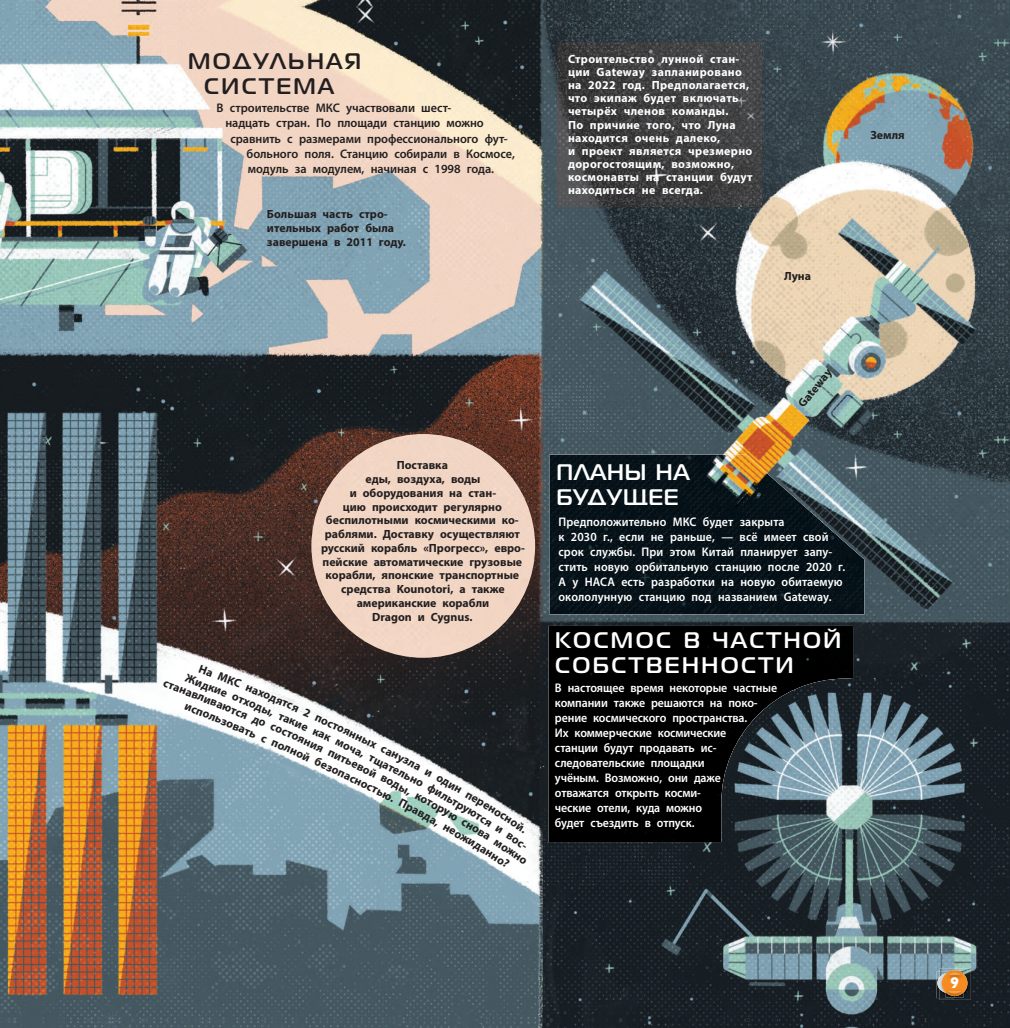
<style>
.page{position:relative;width:1010px;height:1028px;background:#fff}
.page>*{position:absolute;margin:0;border:0;box-sizing:border-box;transform-origin:0 0}
.t1{font:700 22.5px/25px "Magistral";letter-spacing:.11em;color:#fff}
.t2{font:700 22.5px/25px "Magistral";letter-spacing:.11em;color:#231f20;text-align:center}
.t3{font:700 22.5px/25px "Magistral";letter-spacing:.04em;color:#fff}
.t4{font:15px "Cubano";color:#fff}
.t5{font:600 12.5px/15px "Myriad Pro";letter-spacing:-.01em;color:#fff;scale:.95 1}
.t6{font:600 12.5px/15px "Myriad Pro";letter-spacing:.01em;color:#fff;scale:.95 1}
.t7{font:600 12.5px "Myriad Pro";letter-spacing:-.005em;color:#231f20}
.t8{font:700 11.88px/13.8px "Myriad Pro";color:#231f20}
.t9{font:700 11.88px/13.1px "Myriad Pro";letter-spacing:.03em;color:#fff}
</style>
<div class="page">
<svg style="left:1001px;top:1020px;width:9px;height:8px"></svg>
<svg style="left:1001px;top:0;width:9px;height:7px"></svg>
<img style="left:1001px;top:7px;width:9px;height:1013px">
<img style="left:0;top:0;width:1001px;height:1028px">
<img style="left:936px;top:971px;width:4px;height:27px">
<img style="left:940px;top:968px;width:31px;height:31px">
<div style="left:942px;top:970px;width:25px;height:26px;background:#f68b1f;border-radius:50%"></div>
<img style="left:946px;top:970px;width:17px;height:1px">
<svg style="left:937px;top:971px;width:27px;height:26px"></svg>
<div style="left:311px;top:434px;width:224px;height:224px;background:#f2d5c3;border-radius:50%"></div>
<img style="left:549px;top:454px;width:315px;height:160px">
<img style="left:557px;top:43px;width:205px;height:164px">
<img style="left:548px;top:626px;width:305px;height:216px">
<svg style="left:163px;top:681px;width:12px;height:9px"></svg>
<svg style="left:184px;top:704px;width:13px;height:10px"></svg>
<svg style="left:198px;top:664px;width:31px;height:18px"></svg>
<svg style="left:354px;top:748px;width:173px;height:120px"></svg>
<h1 class="t2" style="left:188px;top:50px;width:175px">МОДУЛЬНАЯ<br>СИСТЕМА</h1>
<p class="t7" style="left:217px;top:103px;width:236px">В строительстве МКС участвовали шест-</p>
<p class="t7" style="left:225px;top:118px;width:260px">надцать стран. По площади станцию можно</p>
<p class="t7" style="left:230px;top:133px;width:279px">сравнить с размерами профессионального фут-</p>
<p class="t7" style="left:247px;top:148px;width:270px">больного поля. Станцию собирали в Космосе,</p>
<p class="t7" style="left:248px;top:163px;width:248px">модуль за модулем, начиная с 1998 года.</p>
<p class="t8" style="left:267px;top:208px;width:140px">Большая часть стро&shy;ительных работ была завершена в 2011 году.</p>
<p class="t9" style="left:568px;top:53px;width:186px">Строительство лунной стан&shy;ции Gateway запланировано на 2022 год. Предполагается, что экипаж будет включать четырёх членов команды.<br>По причине того, что Луна находится очень далеко,<br>и проект является чрезмерно дорогостоящим, возможно, космонавты на станции будут находиться не всегда.</p>
<p class="t8" style="left:784px;top:270px;width:28px">Луна</p>
<p class="t8" style="left:870px;top:129px;width:36px">Земля</p>
<p class="t8" style="left:321px;top:459px;width:205px;text-align:center">Поставка<br>еды, воздуха, воды<br>и оборудования на стан-<br>цию происходит регулярно беспилотными космическими ко&shy;раблями. Доставку осуществляют русский корабль «Прогресс», евро&shy;пейские автоматические грузовые корабли, японские транспортные средства Kounotori, а также американские корабли<br>Dragon и Cygnus.</p>
<p class="t8" style="left:188px;top:672px;width:32px;rotate:21deg">Жидк</p>
<p class="t8" style="left:230px;top:673px;width:35px;rotate:22deg">КС на</p>
<p class="t8" style="left:176px;top:681px;width:34px;rotate:21deg">анавл</p>
<p class="t8" style="left:217px;top:683px;width:46px;rotate:22deg">ие отхо</p>
<p class="t8" style="left:261px;top:686px;width:33px;rotate:23deg">ходят</p>
<p class="t8" style="left:207px;top:692px;width:41px;rotate:22deg">иваютс</p>
<p class="t8" style="left:290px;top:698px;width:39px;rotate:24deg">ся2п</p>
<p class="t8" style="left:258px;top:699px;width:32px;rotate:23deg">ды, т</p>
<p class="t8" style="left:199px;top:704px;width:47px;rotate:22deg">пользов</p>
<p class="t8" style="left:244px;top:707px;width:46px;rotate:23deg">я до со</p>
<p class="t8" style="left:286px;top:711px;width:40px;rotate:24deg">акие к</p>
<p class="t8" style="left:324px;top:713px;width:32px;rotate:25deg">остоя</p>
<p class="t8" style="left:242px;top:722px;width:44px;rotate:23deg">ать с п</p>
<p class="t8" style="left:285px;top:725px;width:40px;rotate:24deg">стояни</p>
<p class="t8" style="left:353px;top:726px;width:31px;rotate:26deg">нных</p>
<p class="t8" style="left:322px;top:727px;width:42px;rotate:25deg">ак моч</p>
<p class="t8" style="left:281px;top:738px;width:36px;rotate:24deg">олной</p>
<p class="t8" style="left:320px;top:740px;width:33px;rotate:25deg">я пит</p>
<p class="t8" style="left:384px;top:742px;width:32px;rotate:27deg">сануз</p>
<p class="t8" style="left:318px;top:755px;width:34px;rotate:25deg">безоп</p>
<p class="t8" style="left:377px;top:753px;width:36px;rotate:27deg">щател</p>
<p class="t8" style="left:349px;top:754px;width:35px;rotate:26deg">ьевой</p>
<p class="t8" style="left:347px;top:769px;width:38px;rotate:26deg">асност</p>
<p class="t8" style="left:402px;top:780px;width:33px;rotate:28deg">ы, ко</p>
<p class="t8" style="left:402px;top:796px;width:30px;rotate:28deg">Прав</p>
<p class="t8" style="left:476px;top:791px;width:28px;rotate:31deg">ерен</p>
<p class="t8" style="left:509px;top:812px;width:25px;rotate:33deg">ной.</p>
<h1 class="t3" style="left:556px;top:461px;width:134px">ПЛАНЫ НА<br>БУДУЩЕЕ</h1>
<p class="t8" style="left:796px;top:402px;width:48px;rotate:-51deg">Gateway</p>
<p class="t6" style="left:558px;top:515px;width:303px">Предположительно МКС будет закрыта<br>к 2030 г., если не раньше, — всё имеет свой срок службы. При этом Китай планирует запу&shy;стить новую орбитальную станцию после 2020 г.<br>А у НАСА есть разработки на новую обитаемую окололунную станцию под названием Gateway.</p>
<h1 class="t1" style="left:555px;top:630px;width:288px">КОСМОС В ЧАСТНОЙ<br>СОБСТВЕННОСТИ</h1>
<p class="t5" style="left:555px;top:681px;width:235px">В настоящее время некоторые частные компании также решаются на поко&shy;рение космического пространства.<br>Их коммерческие космические<br>станции будут продавать ис&shy;следовательские площадки<br>учёным. Возможно, они даже отважатся открыть косми-<br>ческие отели, куда можно<br>будет съездить в отпуск.</p>
<p class="t4" style="left:950px;top:974px;width:10px">9</p>
</div>
